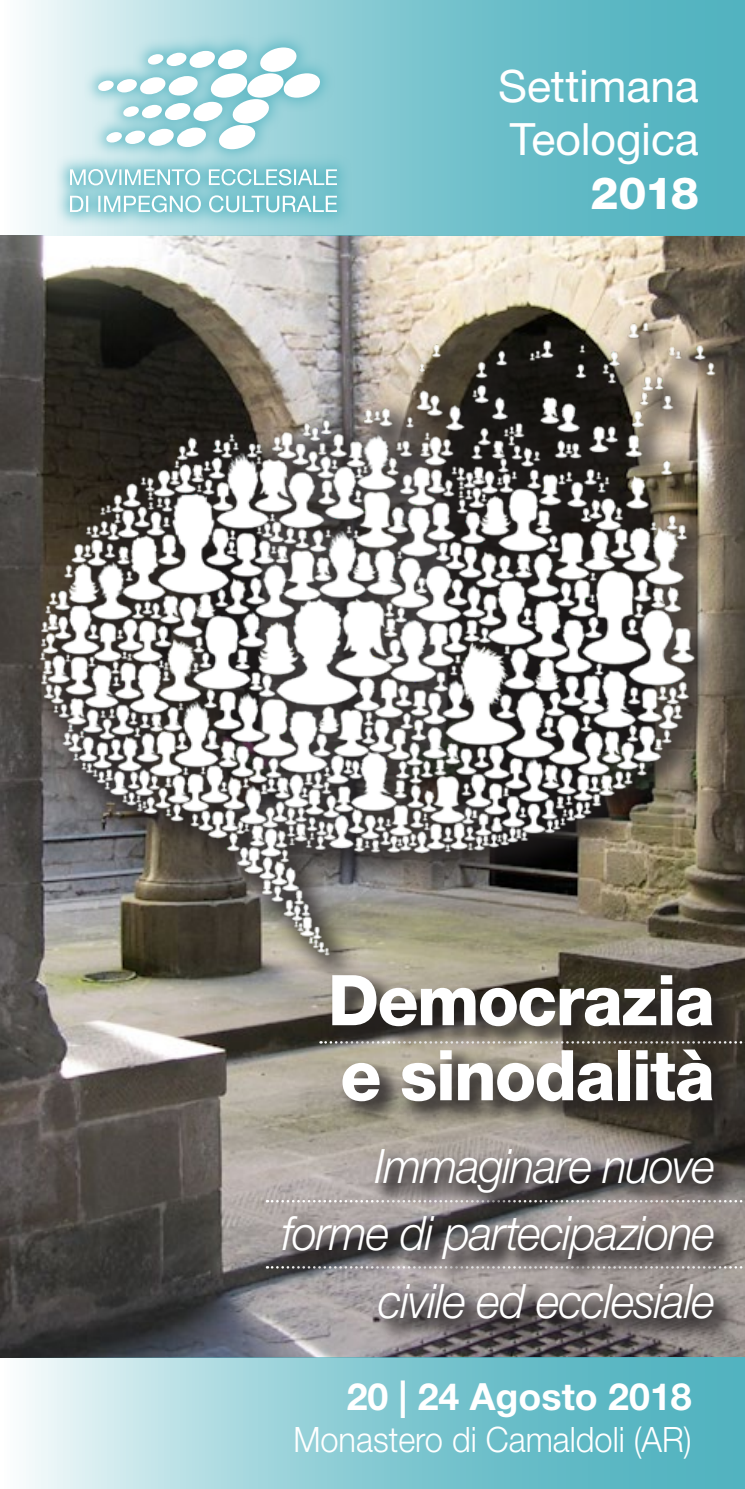
<style>
.page{position:relative;width:745px;height:1489px;background:#fff}
.page>*{position:absolute;margin:0;border:0;box-sizing:border-box;transform-origin:0 0}
.Normal__Web{font:800 70px "Helvetica Neue LT Std";letter-spacing:-.025em;color:#fff;scale:.96 1}
.Normal__Web-2{font:italic 300 47.5px "Helvetica Neue LT Std";letter-spacing:-.025em;color:#fff;scale:.95 1}
.t1{font:44.5px "Helvetica Neue LT Std";letter-spacing:-.005em;color:#fff}
.t2{font:800 44.5px "Helvetica Neue LT Std";color:#fff}
.t3{font:700 37.5px "Helvetica Neue LT Std";color:#fff}
.t4{font:300 35px "Helvetica Neue LT Std";color:#fff;scale:.93 1}
</style>
<div class="page">
<img style="left:0;top:236px;width:744px;height:1120px">
<svg style="left:0;top:0;width:744px;height:236px;background:#7ec6cf"></svg>
<img style="left:0;top:298px;width:744px;height:767px">
<svg style="left:737px;top:1041px;width:8px;height:2px"></svg>
<svg style="left:267px;top:1199px;width:478px;height:3px"></svg>
<svg style="left:267px;top:1265px;width:478px;height:3px"></svg>
<div style="left:278px;top:969px;width:459px;height:374px;background:#231f20;opacity:.75"></div>
<svg style="left:0;top:1356px;width:744px;height:132px;background:#92ced6"></svg>
<div style="left:54px;top:31px;width:298px;height:197px;background:#51b3c0;opacity:.75"></div>
<svg style="left:70px;top:47px;width:267px;height:165px"></svg>
<p class="t1" style="left:498px;top:59px;width:202px">Settimana</p>
<p class="t1" style="left:509px;top:113px;width:190px">Teologica</p>
<p class="t2" style="left:590px;top:166px;width:110px">2018</p>
<p class="Normal__Web" style="left:328px;top:958px;width:404px">Democrazia</p>
<p class="Normal__Web" style="left:340px;top:1033px;width:391px">e sinodalità</p>
<p class="Normal__Web-2" style="left:374px;top:1137px;width:359px">Immaginare nuove</p>
<p class="Normal__Web-2" style="left:282px;top:1204px;width:457px">forme di partecipazione</p>
<p class="Normal__Web-2" style="left:378px;top:1272px;width:355px">civile ed ecclesiale</p>
<p class="t3" style="left:346px;top:1372px;width:346px">20 | 24 Agosto 2018</p>
<p class="t4" style="left:293px;top:1418px;width:429px">Monastero di Camaldoli (AR)</p>
</div>
